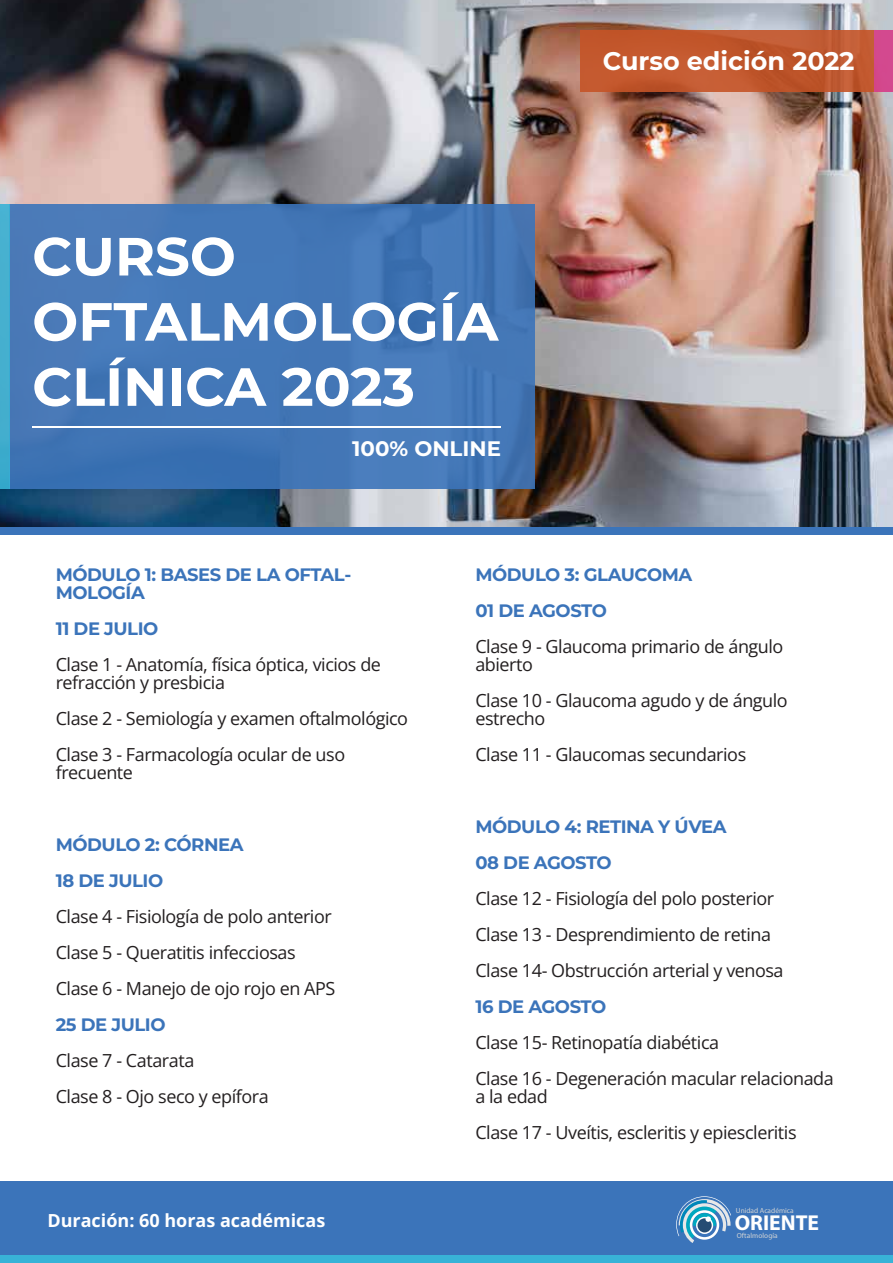
<style>
.page{position:relative;width:893px;height:1263px;background:#fff}
.page>*{position:absolute;margin:0;border:0;box-sizing:border-box;transform-origin:0 0}
.t1{font:700 53.7px/65.1px "Montserrat";color:#fff}
.t2{font:700 25.5px "Montserrat";color:#fff}
.t3{font:700 21.6px "Myriad Pro";color:#fff}
.t4{font:700 21px "Montserrat";color:#fff}
.t5{font:18px/36px "Open Sans";letter-spacing:-.025em;color:#231f20}
.t6{font:700 18px/36px "Montserrat";letter-spacing:-.025em;color:#3b74ba}
.t7{font:700 18px "Open Sans";color:#fff}
.t8{font:7.35px "Myriad Pro";color:#d1d3d4}
</style>
<div class="page">
<div style="left:0;top:1181px;width:893px;height:77px;background:#3b74ba"></div>
<div style="left:0;top:1255px;width:893px;height:8px;background:#38b3d7"></div>
<div style="left:0;top:526px;width:893px;height:8px;background:#3b74ba"></div>
<img style="left:0;top:0;width:893px;height:526px">
<svg style="left:676px;top:1196px;width:55px;height:47px"></svg>
<div style="left:10px;top:204px;width:525px;height:284px;background:linear-gradient(to bottom,#4779b8,#4176b6)"></div>
<div style="left:0;top:204px;width:10px;height:284px;background:#45b0cf"></div>
<hr style="left:32px;top:426px;width:468px;height:1px;background:#fff">
<div style="left:580px;top:31px;width:294px;height:61px;background:#c3582e"></div>
<div style="left:874px;top:31px;width:19px;height:61px;background:#d3498e"></div>
<h1 class="t1" style="left:32px;top:221px;width:468px">CURSO<br>OFTALMOLOGÍA<br>CLÍNICA 2023</h1>
<p class="t4" style="left:352px;top:434px;width:150px">100% ONLINE</p>
<h2 class="t2" style="left:603px;top:43px;width:253px">Curso edición 2022</h2>
<p class="t6" style="left:56px;top:564px;width:297px;line-height:18px">MÓDULO 1: BASES DE LA OFTAL-<br>MOLOGÍA</p>
<p class="t6" style="left:56px;top:609px;width:104px">11 DE JULIO</p>
<p class="t5" style="left:56px;top:655px;width:327px;line-height:18px">Clase 1 - Anatomía, física óptica, vicios de refracción y presbicia</p>
<p class="t5" style="left:56px;top:700px;width:354px">Clase 2 - Semiología y examen oftalmológico<br>Clase 3 - Farmacología ocular de uso</p>
<p class="t5" style="left:56px;top:754px;width:79px">frecuente</p>
<p class="t6" style="left:56px;top:825px;width:189px">MÓDULO 2: CÓRNEA<br>18 DE JULIO</p>
<p class="t5" style="left:56px;top:898px;width:281px">Clase 4 - Fisiología de polo anterior<br>Clase 5 - Queratitis infecciosas<br>Clase 6 - Manejo de ojo rojo en APS</p>
<p class="t6" style="left:56px;top:1005px;width:111px">25 DE JULIO</p>
<p class="t5" style="left:56px;top:1042px;width:215px">Clase 7 - Catarata<br>Clase 8 - Ojo seco y epífora</p>
<p class="t7" style="left:47px;top:1207px;width:279px">Duración: 60 horas académicas</p>
<p class="t6" style="left:475px;top:555px;width:218px">MÓDULO 3: GLAUCOMA<br>01 DE AGOSTO</p>
<p class="t5" style="left:475px;top:637px;width:310px;line-height:18px">Clase 9 - Glaucoma primario de ángulo abierto</p>
<p class="t5" style="left:475px;top:691px;width:314px;line-height:18px">Clase 10 - Glaucoma agudo y de ángulo estrecho</p>
<p class="t5" style="left:475px;top:736px;width:272px">Clase 11 - Glaucomas secundarios</p>
<p class="t6" style="left:475px;top:807px;width:253px">MÓDULO 4: RETINA Y ÚVEA<br>08 DE AGOSTO</p>
<p class="t5" style="left:475px;top:880px;width:310px">Clase 12 - Fisiología del polo posterior<br>Clase 13 - Desprendimiento de retina<br>Clase 14- Obstrucción arterial y venosa</p>
<p class="t6" style="left:475px;top:987px;width:132px">16 DE AGOSTO</p>
<p class="t5" style="left:475px;top:1024px;width:360px">Clase 15- Retinopatía diabética<br>Clase 16 - Degeneración macular relacionada</p>
<p class="t5" style="left:475px;top:1078px;width:323px">a la edad<br>Clase 17 - Uveítis, escleritis y epiescleritis</p>
<p class="t8" style="left:736px;top:1206px;width:59px">Unidad Académica</p>
<p class="t3" style="left:735px;top:1209px;width:86px">ORIENTE</p>
<p class="t8" style="left:737px;top:1231px;width:43px">Oftalmología</p>
</div>
